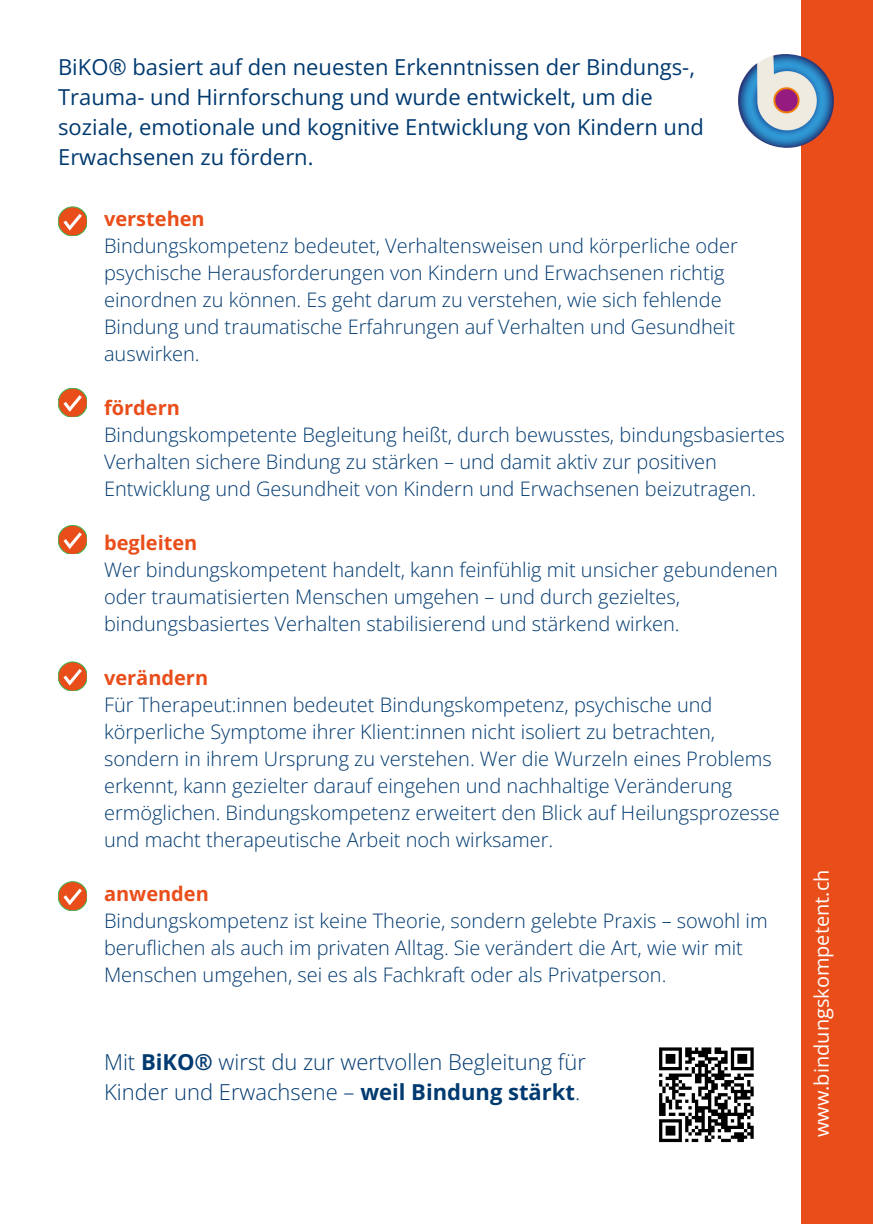
<style>
.page{position:relative;width:873px;height:1224px;background:#fff}
.page>*{position:absolute;margin:0;border:0;box-sizing:border-box;transform-origin:0 0}
.t1{font:22px/30px "Open Sans";color:#003a70}
.t2{font:300 22px/30px "Open Sans";color:#003a70}
.t3{font:300 20px/27px "Open Sans";color:#003a70}
.t4{font:20px "Open Sans";color:#fff}
.s1{font-weight:700;color:#e94e1a}
.s2{font-weight:700}
</style>
<div class="page">
<div style="left:801px;top:0;width:72px;height:1224px;background:#e94e1a"></div>
<div style="left:58px;top:207px;width:29px;height:28px;background:#e94e1a;border-radius:50%"></div>
<div style="left:58px;top:207px;width:29px;height:28px;border:1px solid #3fb24f;border-radius:50%"></div>
<svg style="left:63px;top:214px;width:19px;height:17px"></svg>
<div style="left:58px;top:388px;width:29px;height:29px;background:#e94e1a;border-radius:50%"></div>
<div style="left:58px;top:388px;width:29px;height:29px;border:1px solid #3fb24f;border-radius:50%"></div>
<svg style="left:63px;top:395px;width:19px;height:17px"></svg>
<img style="left:739px;top:54px;width:94px;height:93px">
<svg style="left:659px;top:1047px;width:95px;height:96px"></svg>
<div style="left:58px;top:525px;width:29px;height:29px;background:#e94e1a;border-radius:50%"></div>
<div style="left:58px;top:525px;width:29px;height:29px;border:1px solid #3fb24f;border-radius:50%"></div>
<svg style="left:63px;top:532px;width:19px;height:17px"></svg>
<div style="left:58px;top:662px;width:29px;height:28px;background:#e94e1a;border-radius:50%"></div>
<div style="left:58px;top:662px;width:29px;height:28px;border:1px solid #3fb24f;border-radius:50%"></div>
<svg style="left:63px;top:669px;width:19px;height:17px"></svg>
<div style="left:58px;top:882px;width:29px;height:28px;background:#e94e1a;border-radius:50%"></div>
<div style="left:58px;top:882px;width:29px;height:28px;border:1px solid #3fb24f;border-radius:50%"></div>
<svg style="left:63px;top:889px;width:19px;height:16px"></svg>
<h1 class="t1" style="left:58px;top:51px;width:647px">BiKO® basiert auf den neuesten Erkenntnissen der Bindungs-, Trauma- und Hirnforschung und wurde entwickelt, um die soziale, emotionale und kognitive Entwicklung von Kindern und Erwachsenen zu fördern.</h1>
<h1 class="t3" style="left:104px;top:205px;width:635px"><span class="s1">verstehen<br></span>Bindungskompetenz bedeutet, Verhaltensweisen und körperliche oder psychische Herausforderungen von Kindern und Erwachsenen richtig einordnen zu können. Es geht darum zu verstehen, wie sich fehlende Bindung und traumatische Erfahrungen auf Verhalten und Gesundheit auswirken.</h1>
<h1 class="t3" style="left:104px;top:394px;width:682px"><span class="s1">fördern<br></span>Bindungskompetente Begleitung heißt, durch bewusstes, bindungsbasiertes Verhalten sichere Bindung zu stärken – und damit aktiv zur positiven Entwicklung und Gesundheit von Kindern und Erwachsenen beizutragen.</h1>
<p class="t3" style="left:104px;top:529px;width:675px"><span class="s1">begleiten<br></span>Wer bindungskompetent handelt, kann feinfühlig mit unsicher gebundenen oder traumatisierten Menschen umgehen – und durch gezieltes, bindungsbasiertes Verhalten stabilisierend und stärkend wirken.</p>
<p class="t3" style="left:104px;top:664px;width:677px"><span class="s1">verändern<br></span>Für Therapeut:innen bedeutet Bindungskompetenz, psychische und körperliche Symptome ihrer Klient:innen nicht isoliert zu betrachten, sondern in ihrem Ursprung zu verstehen. Wer die Wurzeln eines Problems erkennt, kann gezielter darauf eingehen und nachhaltige Veränderung ermöglichen. Bindungskompetenz erweitert den Blick auf Heilungsprozesse und macht therapeutische Arbeit noch wirksamer.</p>
<h1 class="t3" style="left:104px;top:880px;width:665px"><span class="s1">anwenden<br></span>Bindungskompetenz ist keine Theorie, sondern gelebte Praxis – sowohl im beruflichen als auch im privaten Alltag. Sie verändert die Art, wie wir mit Menschen umgehen, sei es als Fachkraft oder als Privatperson.</h1>
<h1 class="t2" style="left:104px;top:1047px;width:483px">Mit <span class="s2">BiKO®</span> wirst du zur wertvollen Begleitung für<br>Kinder und Erwachsene – <span class="s2">weil Bindung stärkt</span>.</h1>
<h1 class="t4" style="left:808px;top:1137px;width:269px;rotate:-90deg">www.bindungskompetent.ch</h1>
</div>
